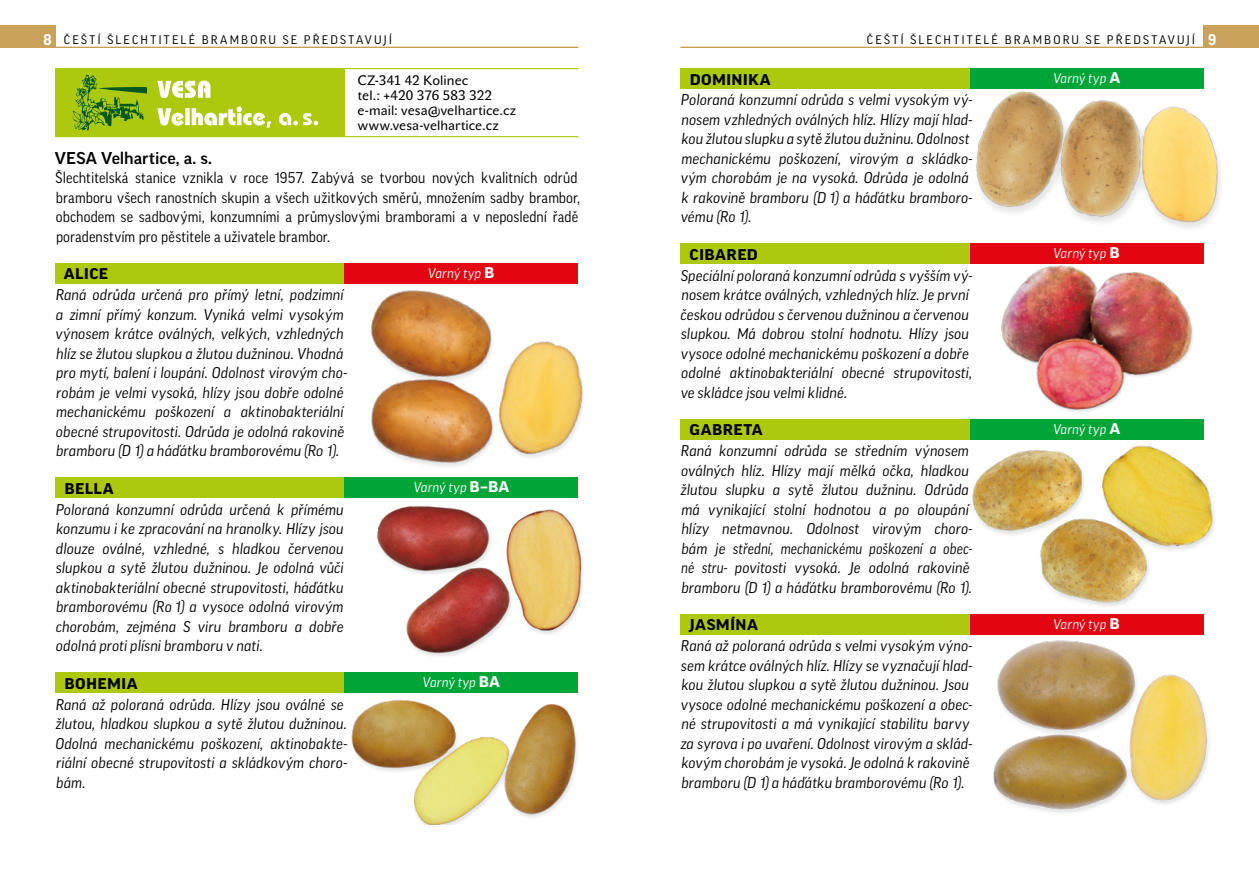
<style>
.page{position:relative;width:1259px;height:893px;background:#fff}
.page>*{position:absolute;margin:0;border:0;box-sizing:border-box;transform-origin:0 0}
.FIRMA{font:500 expanded 16.5px "Good Pro";letter-spacing:.005em;color:#000;scale:.95 1}
.POPIS_ODRUDA{font:italic 15px/19.5px "Good Pro";letter-spacing:.005em;color:#000}
.TABUL{font:italic 15px/19.5px "Good Pro";letter-spacing:.005em;color:#000}
.TEXT1{font:15px/19.5px "Good Pro";letter-spacing:.005em;color:#000;scale:.95 1}
.TIT_ODR_B{font:700 expanded 15px "Good Pro";letter-spacing:.02em;color:#000}
.ADRESA{font:13.5px/15px "John Sans Text Pro";letter-spacing:.005em;color:#000}
.VARTYP{font:italic 13.5px "Good Pro";letter-spacing:.005em;color:#fff}
.t1{font:12px "Good Pro";letter-spacing:.18em;color:#000}
.s1{font-weight:700;font-size:15px;color:#fff}
.s2{font-weight:700;font-style:normal;font-stretch:expanded;font-size:15px}
</style>
<div class="page">
<div style="left:55px;top:69px;width:289px;height:68px;background:#acc90d"></div>
<hr style="left:55px;top:68px;width:289px;height:1px;background:#acc90d">
<hr style="left:344px;top:68px;width:234px;height:1px;background:#acc90d">
<hr style="left:344px;top:136px;width:234px;height:1px;background:#acc90d">
<svg style="left:72px;top:74px;width:76px;height:57px"></svg>
<svg style="left:157px;top:107px;width:161px;height:21px"></svg>
<svg style="left:157px;top:81px;width:53px;height:17px"></svg>
<div style="left:55px;top:263px;width:289px;height:20px;background:#acc90d"></div>
<div style="left:344px;top:263px;width:234px;height:20px;background:#e30511"></div>
<div style="left:55px;top:477px;width:289px;height:21px;background:#acc90d"></div>
<div style="left:55px;top:672px;width:289px;height:21px;background:#acc90d"></div>
<div style="left:344px;top:672px;width:234px;height:21px;background:#00a538"></div>
<div style="left:680px;top:68px;width:289px;height:21px;background:#acc90d"></div>
<div style="left:969px;top:68px;width:234px;height:21px;background:#00a538"></div>
<div style="left:680px;top:243px;width:289px;height:21px;background:#acc90d"></div>
<div style="left:680px;top:419px;width:289px;height:20px;background:#acc90d"></div>
<div style="left:680px;top:614px;width:289px;height:20px;background:#acc90d"></div>
<div style="left:969px;top:614px;width:234px;height:20px;background:#e30511"></div>
<img style="left:329px;top:283px;width:255px;height:215px">
<img style="left:345px;top:486px;width:239px;height:171px">
<img style="left:351px;top:699px;width:226px;height:126px">
<img style="left:966px;top:419px;width:249px;height:214px">
<img style="left:986px;top:277px;width:229px;height:155px">
<img style="left:993px;top:640px;width:216px;height:173px">
<img style="left:969px;top:73px;width:252px;height:204px">
<hr style="left:55px;top:47px;width:523px;height:1px;background:#bc8b34">
<hr style="left:680px;top:47px;width:523px;height:1px;background:#bc8b34">
<div style="left:0;top:25px;width:56px;height:23px;background:#caa15a"></div>
<div style="left:1204px;top:25px;width:55px;height:23px;background:#caa15a"></div>
<p class="t1" style="left:43px;top:32px;width:38px"><span class="s1">8</span> Češt</p>
<p class="t1" style="left:97px;top:32px;width:19px">í šlechtitel</p>
<p class="t1" style="left:189px;top:32px;width:24px">é bramboru</p>
<p class="t1" style="left:283px;top:32px;width:49px">se představuj</p>
<p class="t1" style="left:389px;top:32px;width:5px">í</p>
<p class="t1" style="left:867px;top:32px;width:17px">Češt</p>
<p class="t1" style="left:900px;top:32px;width:19px">í šlechtitel</p>
<p class="t1" style="left:991px;top:32px;width:24px">é bramboru</p>
<p class="t1" style="left:1085px;top:32px;width:49px">se představuj</p>
<p class="t1" style="left:1191px;top:32px;width:26px">í <span class="s1">9</span></p>
<p class="ADRESA" style="left:357px;top:73px;width:160px">CZ-341 42 Kolinec<br>tel.: +420 376 583 322 e-mail: vesa@velhartice.cz www.vesa-velhartice.cz</p>
<p class="FIRMA" style="left:55px;top:148px;width:167px">VESA Velhartice, a. s.</p>
<p class="TEXT1" style="left:56px;top:168px;width:554px">Šlechtitelská stanice vznikla v roce 1957. Zabývá se tvorbou nových kvalitních odrůd bramboru všech ranostních skupin a všech užitkových směrů, množením sadby brambor, obchodem se sadbovými, konzumními a průmyslovými bramborami a v neposlední řadě poradenstvím pro pěstitele a uživatele brambor.</p>
<p class="TIT_ODR_B" style="left:64px;top:265px;width:46px">ALICE</p>
<p class="VARTYP" style="left:428px;top:265px;width:68px">Varný typ <span class="s2">B</span></p>
<p class="POPIS_ODRUDA" style="left:56px;top:285px;width:293px">Raná odrůda určená pro přímý letní, podzimní a zimní přímý konzum. Vyniká velmi vysokým výnosem krátce oválných, velkých, vzhledných hlíz se žlutou slupkou a žlutou dužninou. Vhodná pro mytí, balení i loupání. Odolnost virovým cho&shy;robám je velmi vysoká, hlízy jsou dobře odolné mechanickému poškození a aktinobakteriální obecné strupovitosti. Odrůda je odolná rakovině bramboru (D 1) a háďátku bramborovému (Ro 1).</p>
<p class="TIT_ODR_B" style="left:65px;top:480px;width:51px">BELLA</p>
<p class="VARTYP" style="left:414px;top:480px;width:97px">Varný typ <span class="s2">B–BA</span></p>
<p class="TABUL" style="left:56px;top:500px;width:290px;text-align:justify">Poloraná konzumní odrůda určená k přímému konzumu i ke zpracování na hranolky. Hlízy jsou dlouze oválné, vzhledné, s hladkou červenou slupkou a sytě žlutou dužninou. Je odolná vůči aktinobakteriální obecné strupovitosti, háďátku bramborovému (Ro 1) a vysoce odolná virovým chorobám, zejména S viru bramboru a dobře odolná proti plísni bramboru v nati.</p>
<p class="TIT_ODR_B" style="left:65px;top:675px;width:75px">BOHEMIA</p>
<p class="VARTYP" style="left:423px;top:675px;width:79px">Varný typ <span class="s2">BA</span></p>
<p class="POPIS_ODRUDA" style="left:56px;top:695px;width:293px">Raná až poloraná odrůda. Hlízy jsou oválné se žlutou, hladkou slupkou a sytě žlutou dužninou.<br>Odolná mechanickému poškození, aktinobakte&shy;riální obecné strupovitosti a skládkovým choro&shy;bám.</p>
<p class="TIT_ODR_B" style="left:690px;top:71px;width:82px">DOMINIKA</p>
<p class="VARTYP" style="left:1053px;top:70px;width:68px">Varný typ <span class="s2">A</span></p>
<p class="TABUL" style="left:681px;top:90px;width:293px">Poloraná konzumní odrůda s velmi vysokým vý&shy;nosem vzhledných oválných hlíz. Hlízy mají hlad&shy;kou žlutou slupku a sytě žlutou dužninu. Odolnost mechanickému poškození, virovým a skládko&shy;vým chorobám je na vysoká. Odrůda je odolná k rakovině bramboru (D 1) a háďátku bramboro&shy;vému (Ro 1).</p>
<p class="TIT_ODR_B" style="left:689px;top:246px;width:70px">CIBARED</p>
<p class="VARTYP" style="left:1053px;top:246px;width:68px">Varný typ <span class="s2">B</span></p>
<p class="TABUL" style="left:681px;top:266px;width:293px">Speciální poloraná konzumní odrůda s vyšším vý&shy;nosem krátce oválných, vzhledných hlíz. Je první českou odrůdou s červenou dužninou a červenou slupkou. Má dobrou stolní hodnotu. Hlízy jsou vysoce odolné mechanickému poškození a dobře odolné aktinobakteriální obecné strupovitosti, ve skládce jsou velmi klidné.</p>
<p class="TIT_ODR_B" style="left:689px;top:421px;width:75px">GABRETA</p>
<p class="VARTYP" style="left:1053px;top:421px;width:68px">Varný typ <span class="s2">A</span></p>
<p class="POPIS_ODRUDA" style="left:681px;top:441px;width:293px">Raná konzumní odrůda se středním výnosem oválných hlíz. Hlízy mají mělká očka, hladkou žlutou slupku a sytě žlutou dužninu. Odrůda má vynikající stolní hodnotou a po oloupání hlízy netmavnou. Odolnost virovým choro&shy;bám je střední, mechanickému poškození a obec&shy;né stru- povitosti vysoká. Je odolná rakovině bramboru (D 1) a háďátku bramborovému (Ro 1).</p>
<p class="TIT_ODR_B" style="left:689px;top:616px;width:70px">JASMÍNA</p>
<p class="VARTYP" style="left:1053px;top:616px;width:68px">Varný typ <span class="s2">B</span></p>
<p class="POPIS_ODRUDA" style="left:681px;top:636px;width:293px">Raná až poloraná odrůda s velmi vysokým výno&shy;sem krátce oválných hlíz. Hlízy se vyznačují hlad&shy;kou žlutou slupkou a sytě žlutou dužninou. Jsou vysoce odolné mechanickému poškození a obec&shy;né strupovitosti a má vynikající stabilitu barvy za syrova i po uvaření. Odolnost virovým a sklád&shy;kovým chorobám je vysoká. Je odolná k rakovině bramboru (D 1) a háďátku bramborovému (Ro 1).</p>
</div>
